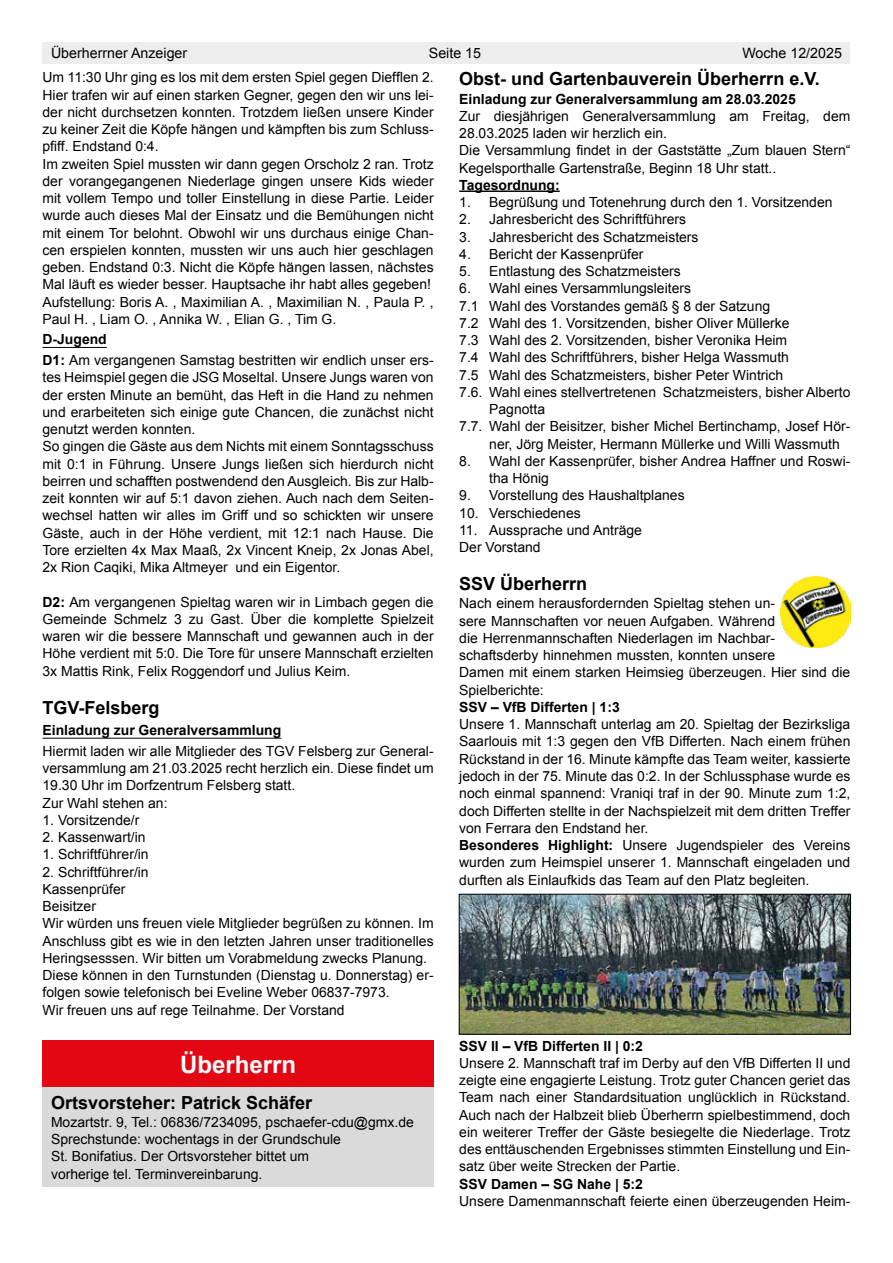
<style>
.page{position:relative;width:893px;height:1263px;background:#fff}
.page>*{position:absolute;margin:0;border:0;box-sizing:border-box;transform-origin:0 0}
.t1{font:700 24px "Arial";color:#fff}
.t2{font:700 18px "Arial";color:#000}
.t3{font:14.25px "Arial";color:#000}
.t4{font:13.95px/17.2px "Arial";color:#000}
.t5{font:700 13.95px "Arial";color:#000}
.s1{font-weight:700}
</style>
<div class="page">
<div style="left:43px;top:43px;width:807px;height:21px;background:#ededed"></div>
<hr style="left:459px;top:190px;width:101px;height:2px;background:#000">
<img style="left:781px;top:576px;width:69px;height:72px">
<img style="left:461px;top:896px;width:388px;height:136px">
<div style="left:459px;top:894px;width:392px;height:140px;border:1px solid #000"></div>
<hr style="left:43px;top:347px;width:64px;height:1px;background:#000">
<hr style="left:43px;top:738px;width:238px;height:1px;background:#000">
<div style="left:43px;top:1040px;width:391px;height:47px;background:#e30613"></div>
<div style="left:43px;top:1087px;width:391px;height:100px;background:#dadada"></div>
<p class="t3" style="left:51px;top:44px;width:138px">Überherrner Anzeiger</p>
<p class="t3" style="left:429px;top:44px;width:54px">Seite 15</p>
<p class="t3" style="left:742px;top:44px;width:101px">Woche 12/2025</p>
<p class="t2" style="left:459px;top:67px;width:362px">Obst- und Gartenbauverein Überherrn e.V.</p>
<p class="t5" style="left:459px;top:89px;width:338px">Einladung zur Generalversammlung am 28.03.2025</p>
<p class="t4" style="left:459px;top:107px;width:393px">Zur diesjährigen Generalversammlung am Freitag, dem 28.03.2025 laden wir herzlich ein.<br>Die Versammlung findet in der Gaststätte „Zum blauen Stern“ Kegelsporthalle Gartenstraße, Beginn 18 Uhr statt..</p>
<p class="t5" style="left:459px;top:176px;width:102px">Tagesordnung:</p>
<p class="t4" style="left:459px;top:194px;width:375px">1. Begrüßung und Totenehrung durch den 1. Vorsitzenden</p>
<p class="t4" style="left:459px;top:211px;width:228px">2. Jahresbericht des Schriftführers</p>
<p class="t4" style="left:459px;top:228px;width:241px">3. Jahresbericht des Schatzmeisters</p>
<p class="t4" style="left:459px;top:245px;width:186px">4. Bericht der Kassenprüfer</p>
<p class="t4" style="left:459px;top:263px;width:223px">5. Entlastung des Schatzmeisters</p>
<p class="t4" style="left:459px;top:280px;width:233px">6. Wahl eines Versammlungsleiters</p>
<p class="t4" style="left:459px;top:297px;width:312px">7.1 Wahl des Vorstandes gemäß § 8 der Satzung</p>
<p class="t4" style="left:459px;top:314px;width:332px">7.2 Wahl des 1. Vorsitzenden, bisher Oliver Müllerke</p>
<p class="t4" style="left:459px;top:332px;width:329px">7.3 Wahl des 2. Vorsitzenden, bisher Veronika Heim</p>
<p class="t4" style="left:459px;top:349px;width:331px">7.4 Wahl des Schriftführers, bisher Helga Wassmuth</p>
<p class="t4" style="left:459px;top:366px;width:326px">7.5 Wahl des Schatzmeisters, bisher Peter Wintrich</p>
<p class="t4" style="left:459px;top:383px;width:393px">7.6. Wahl eines stellvertretenen Schatzmeisters, bisher Alberto</p>
<p class="t4" style="left:489px;top:401px;width:57px">Pagnotta</p>
<p class="t4" style="left:459px;top:418px;width:393px">7.7. Wahl der Beisitzer, bisher Michel Bertinchamp, Josef Hör-</p>
<p class="t4" style="left:489px;top:435px;width:352px">ner, Jörg Meister, Hermann Müllerke und Willi Wassmuth</p>
<p class="t4" style="left:489px;top:452px;width:363px;text-indent:-30px">8. Wahl der Kassenprüfer, bisher Andrea Haffner und Roswi&shy;tha Hönig</p>
<p class="t4" style="left:459px;top:487px;width:227px">9. Vorstellung des Haushaltplanes</p>
<p class="t4" style="left:459px;top:504px;width:123px">10. Verschiedenes</p>
<p class="t4" style="left:459px;top:521px;width:184px">11. Aussprache und Anträge<br>Der Vorstand</p>
<p class="t2" style="left:459px;top:572px;width:130px">SSV Überherrn</p>
<p class="t4" style="left:459px;top:595px;width:393px">Nach einem herausfordernden Spieltag stehen un-<br>sere Mannschaften vor neuen Aufgaben. Während<br>die Herrenmannschaften Niederlagen im Nachbar&shy;schaftsderby hinnehmen mussten, konnten unsere<br>Damen mit einem starken Heimsieg überzeugen. Hier sind die Spielberichte:</p>
<p class="t5" style="left:459px;top:698px;width:162px">SSV – VfB Differten | 1:3</p>
<p class="t4" style="left:459px;top:716px;width:393px">Unsere 1. Mannschaft unterlag am 20. Spieltag der Bezirksliga Saarlouis mit 1:3 gegen den VfB Differten. Nach einem frühen Rückstand in der 16. Minute kämpfte das Team weiter, kassierte jedoch in der 75. Minute das 0:2. In der Schlussphase wurde es noch einmal spannend: Vraniqi traf in der 90. Minute zum 1:2, doch Differten stellte in der Nachspielzeit mit dem dritten Treffer von Ferrara den Endstand her.<br><span class="s1">Besonderes Highlight:</span> Unsere Jugendspieler des Vereins wurden zum Heimspiel unserer 1. Mannschaft eingeladen und durften als Einlaufkids das Team auf den Platz begleiten.</p>
<p class="t4" style="left:43px;top:69px;width:393px">Um 11:30 Uhr ging es los mit dem ersten Spiel gegen Diefflen 2.<br>Hier trafen wir auf einen starken Gegner, gegen den wir uns lei&shy;der nicht durchsetzen konnten. Trotzdem ließen unsere Kinder zu keiner Zeit die Köpfe hängen und kämpften bis zum Schluss&shy;pfiff. Endstand 0:4.<br>Im zweiten Spiel mussten wir dann gegen Orscholz 2 ran. Trotz der vorangegangenen Niederlage gingen unsere Kids wieder mit vollem Tempo und toller Einstellung in diese Partie. Leider wurde auch dieses Mal der Einsatz und die Bemühungen nicht mit einem Tor belohnt. Obwohl wir uns durchaus einige Chan&shy;cen erspielen konnten, mussten wir uns auch hier geschlagen geben. Endstand 0:3. Nicht die Köpfe hängen lassen, nächstes Mal läuft es wieder besser. Hauptsache ihr habt alles gegeben!<br>Aufstellung: Boris A. , Maximilian A. , Maximilian N. , Paula P. , Paul H. , Liam O. , Annika W. , Elian G. , Tim G.</p>
<p class="t4" style="left:43px;top:329px;width:393px;line-height:20.7px"><span class="s1">D-Jugend<br>D1:</span> Am vergangenen Samstag bestritten wir endlich unser ers-</p>
<p class="t4" style="left:43px;top:369px;width:393px">tes Heimspiel gegen die JSG Moseltal. Unsere Jungs waren von der ersten Minute an bemüht, das Heft in die Hand zu nehmen und erarbeiteten sich einige gute Chancen, die zunächst nicht genutzt werden konnten.<br>So gingen die Gäste aus dem Nichts mit einem Sonntagsschuss mit 0:1 in Führung. Unsere Jungs ließen sich hierdurch nicht beirren und schafften postwendend den Ausgleich. Bis zur Halb&shy;zeit konnten wir auf 5:1 davon ziehen. Auch nach dem Seiten&shy;wechsel hatten wir alles im Griff und so schickten wir unsere Gäste, auch in der Höhe verdient, mit 12:1 nach Hause. Die Tore erzielten 4x Max Maaß, 2x Vincent Kneip, 2x Jonas Abel, 2x Rion Caqiki, Mika Altmeyer und ein Eigentor.</p>
<p class="t4" style="left:43px;top:593px;width:393px;text-align:justify"><span class="s1">D2:</span> Am vergangenen Spieltag waren wir in Limbach gegen die Gemeinde Schmelz 3 zu Gast. Über die komplette Spielzeit waren wir die bessere Mannschaft und gewannen auch in der Höhe verdient mit 5:0. Die Tore für unsere Mannschaft erzielten 3x Mattis Rink, Felix Roggendorf und Julius Keim.</p>
<p class="t2" style="left:43px;top:696px;width:119px">TGV-Felsberg</p>
<p class="t5" style="left:43px;top:721px;width:240px">Einladung zur Generalversammlung</p>
<p class="t4" style="left:43px;top:742px;width:393px">Hiermit laden wir alle Mitglieder des TGV Felsberg zur General&shy;versammlung am 21.03.2025 recht herzlich ein. Diese findet um 19.30 Uhr im Dorfzentrum Felsberg statt.<br>Zur Wahl stehen an:</p>
<p class="t4" style="left:43px;top:811px;width:98px">1. Vorsitzende/r</p>
<p class="t4" style="left:43px;top:829px;width:105px">2. Kassenwart/in</p>
<p class="t4" style="left:43px;top:846px;width:108px">1. Schriftführer/in</p>
<p class="t4" style="left:43px;top:863px;width:393px">2. Schriftführer/in<br>Kassenprüfer<br>Beisitzer<br>Wir würden uns freuen viele Mitglieder begrüßen zu können. Im Anschluss gibt es wie in den letzten Jahren unser traditionelles Heringsesssen. Wir bitten um Vorabmeldung zwecks Planung.<br>Diese können in den Turnstunden (Dienstag u. Donnerstag) er&shy;folgen sowie telefonisch bei Eveline Weber 06837-7973.<br>Wir freuen uns auf rege Teilnahme. Der Vorstand</p>
<h1 class="t1" style="left:180px;top:1048px;width:118px">Überherrn</h1>
<p class="t2" style="left:51px;top:1090px;width:263px">Ortsvorsteher: Patrick Schäfer</p>
<p class="t4" style="left:51px;top:1113px;width:364px">Mozartstr. 9, Tel.: 06836/7234095, pschaefer-cdu@gmx.de Sprechstunde: wochentags in der Grundschule<br>St. Bonifatius. Der Ortsvorsteher bittet um<br>vorherige tel. Terminvereinbarung.</p>
<p class="t5" style="left:459px;top:1036px;width:185px">SSV II – VfB Differten II | 0:2</p>
<p class="t4" style="left:459px;top:1054px;width:393px;text-align:justify">Unsere 2. Mannschaft traf im Derby auf den VfB Differten II und zeigte eine engagierte Leistung. Trotz guter Chancen geriet das Team nach einer Standardsituation unglücklich in Rückstand.<br>Auch nach der Halbzeit blieb Überherrn spielbestimmend, doch ein weiterer Treffer der Gäste besiegelte die Niederlage. Trotz des enttäuschenden Ergebnisses stimmten Einstellung und Ein&shy;satz über weite Strecken der Partie.</p>
<p class="t5" style="left:459px;top:1174px;width:185px">SSV Damen – SG Nahe | 5:2</p>
<p class="t4" style="left:459px;top:1192px;width:393px">Unsere Damenmannschaft feierte einen überzeugenden Heim-</p>
</div>
